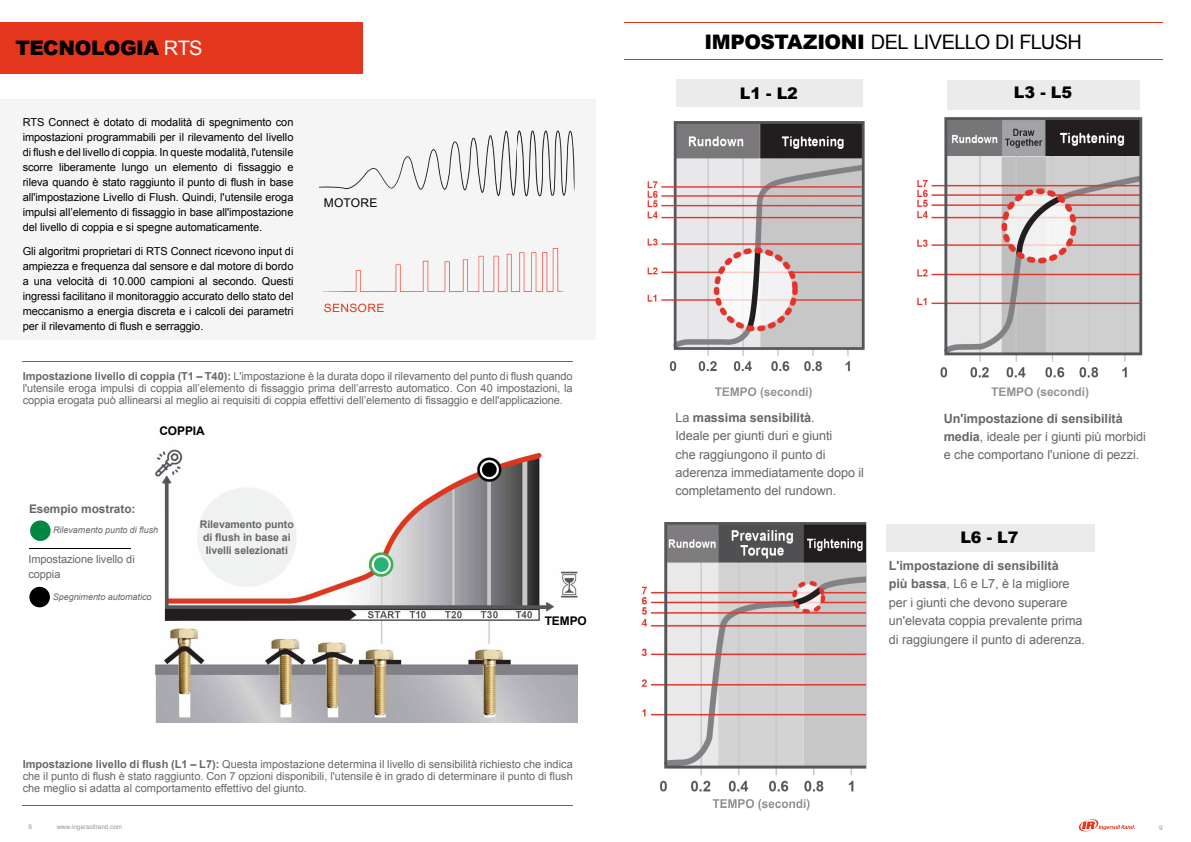
<style>
.page{position:relative;width:1191px;height:842px;background:#fff}
.page>*{position:absolute;margin:0;border:0;box-sizing:border-box;transform-origin:0 0}
.t1{font:20px "Arial";letter-spacing:-.03em;color:#000}
.t2{font:900 20px "Arial";letter-spacing:-.02em;color:#000}
.t3{font:900 16px "Arial";letter-spacing:-.005em;color:#000}
.t4{font:12.6px/18.4px "Arial";letter-spacing:-.005em;color:#676767}
.t5{font:12px "Arial";letter-spacing:.03em;color:#e3361d}
.t6{font:12px "Arial";letter-spacing:.03em;color:#000}
.t7{font:700 11.9px "Arial";letter-spacing:-.005em;color:#939393}
.t8{font:700 11.9px "Arial";letter-spacing:-.005em;color:#919292}
.t9{font:700 11.9px "Arial";letter-spacing:-.005em;color:#000}
.t10{font:700 11.8px "Arial";letter-spacing:-.005em;color:#676767}
.t11{font:11px/15px "Arial";letter-spacing:-.005em;color:#000;text-align:justify}
.t12{font:11px/12px "Arial";letter-spacing:-.005em;color:#676767;text-align:justify}
.t13{font:700 10.5px/13.2px "Arial";letter-spacing:-.005em;color:#676767;text-align:center}
.t14{font:italic 9px "Arial";letter-spacing:-.005em;color:#676767}
.t15{font:6.4px "Arial";color:#969696}
.s1{font-weight:400;color:#fff}
.s2{font-weight:900}
.s3{font-weight:700}
</style>
<div class="page">
<div style="left:0;top:99px;width:595px;height:241px;background:#f5f5f5"></div>
<div style="left:947px;top:81px;width:192px;height:29px;background:#ebebeb"></div>
<div style="left:886px;top:524px;width:208px;height:28px;background:#ebebeb"></div>
<hr style="left:23px;top:361px;width:550px;height:1px;background:#e3361d">
<div style="left:0;top:23px;width:363px;height:51px;background:#e3361d"></div>
<img style="left:647px;top:121px;width:218px;height:250px">
<img style="left:155px;top:449px;width:422px;height:274px">
<div style="left:30px;top:520px;width:21px;height:21px;background:#008843;border-radius:50%"></div>
<div style="left:29px;top:587px;width:21px;height:20px;background:#000;border-radius:50%"></div>
<hr style="left:29px;top:548px;width:102px;height:1px;background:#000">
<img style="left:917px;top:117px;width:226px;height:261px">
<img style="left:641px;top:522px;width:225px;height:284px">
<img style="left:715px;top:387px;width:97px;height:4px">
<img style="left:991px;top:387px;width:97px;height:2px">
<img style="left:712px;top:799px;width:97px;height:7px">
<div style="left:676px;top:79px;width:187px;height:28px;background:#ebebeb"></div>
<hr style="left:624px;top:60px;width:538px;height:1px;background:#e3361d">
<hr style="left:624px;top:23px;width:538px;height:1px;background:#e3361d">
<hr style="left:23px;top:805px;width:550px;height:1px;background:#e3361d">
<img style="left:319px;top:130px;width:256px;height:67px">
<img style="left:322px;top:248px;width:242px;height:56px">
<img style="left:324px;top:304px;width:60px;height:2px">
<div style="left:197px;top:487px;width:100px;height:100px;background:#f0f1f1;border-radius:50%"></div>
<svg style="left:1078px;top:819px;width:57px;height:13px"></svg>
<h1 class="t2" style="left:15px;top:33px;width:189px">TECNOLOGIA <span class="s1">RTS</span></h1>
<h1 class="t1" style="left:704px;top:28px;width:379px"><span class="s2">IMPOSTAZIONI</span> DEL LIVELLO DI FLUSH</h1>
<p class="t11" style="left:23px;top:114px;width:272px">RTS Connect è dotato di modalità di spegnimento con impostazioni programmabili per il rilevamento del livello di flush e del livello di coppia. In queste modalità, l'utensile scorre liberamente lungo un elemento di fissaggio e rileva quando è stato raggiunto il punto di flush in base all'impostazione Livello di Flush. Quindi, l'utensile eroga impulsi all’elemento di fissaggio in base all'impostazione del livello di coppia e si spegne automaticamente.</p>
<p class="t11" style="left:23px;top:243px;width:272px">Gli algoritmi proprietari di RTS Connect ricevono input di ampiezza e frequenza dal sensore e dal motore di bordo a una velocità di 10.000 campioni al secondo. Questi ingressi facilitano il monitoraggio accurato dello stato del meccanismo a energia discreta e i calcoli dei parametri per il rilevamento di flush e serraggio.</p>
<p class="t12" style="left:23px;top:370px;width:551px"><span class="s3">Impostazione livello di coppia (T1 – T40):</span> L'impostazione è la durata dopo il rilevamento del punto di flush quando l'utensile eroga impulsi di coppia all’elemento di fissaggio prima dell’arresto automatico. Con 40 impostazioni, la coppia erogata può allinearsi al meglio ai requisiti di coppia effettivi dell’elemento di fissaggio e dell'applicazione.</p>
<p class="t6" style="left:324px;top:195px;width:55px">MOTORE</p>
<p class="t5" style="left:324px;top:300px;width:62px">SENSORE</p>
<p class="t9" style="left:159px;top:423px;width:47px">COPPIA</p>
<p class="t10" style="left:29px;top:501px;width:108px">Esempio mostrato:</p>
<p class="t14" style="left:53px;top:524px;width:106px">Rilevamento punto di flush</p>
<p class="t12" style="left:28px;top:552px;width:108px;line-height:14.8px">Impostazione livello di coppia</p>
<p class="t14" style="left:53px;top:591px;width:100px">Spegnimento automatico</p>
<p class="t13" style="left:200px;top:518px;width:95px">Rilevamento punto di flush in base ai livelli selezionati</p>
<p class="t9" style="left:545px;top:613px;width:44px">TEMPO</p>
<p class="t12" style="left:23px;top:758px;width:551px"><span class="s3">Impostazione livello di flush (L1 – L7):</span> Questa impostazione determina il livello di sensibilità richiesto che indica che il punto di flush è stato raggiunto. Con 7 opzioni disponibili, l'utensile è in grado di determinare il punto di flush che meglio si adatta al comportamento effettivo del giunto.</p>
<h2 class="t3" style="left:739px;top:82px;width:60px">L1 - L2</h2>
<h2 class="t3" style="left:1014px;top:81px;width:60px">L3 - L5</h2>
<p class="t7" style="left:714px;top:384px;width:99px">TEMPO (secondi)</p>
<p class="t7" style="left:991px;top:384px;width:99px">TEMPO (secondi)</p>
<p class="t4" style="left:675px;top:408px;width:190px">La <span class="s3">massima sensibilità</span>.<br>Ideale per giunti duri e giunti<br>che raggiungono il punto di aderenza immediatamente dopo il completamento del rundown.</p>
<p class="t4" style="left:943px;top:409px;width:204px"><span class="s3">Un'impostazione di sensibilità media</span>, ideale per i giunti più morbidi e che comportano l'unione di pezzi.</p>
<h2 class="t3" style="left:960px;top:526px;width:60px">L6 - L7</h2>
<p class="t8" style="left:712px;top:796px;width:99px">TEMPO (secondi)</p>
<p class="t4" style="left:889px;top:557px;width:197px"><span class="s3">L'impostazione di sensibilità<br>più bassa</span>, L6 e L7, è la migliore per i giunti che devono superare un'elevata coppia prevalente prima di raggiungere il punto di aderenza.</p>
<p class="t15" style="left:28px;top:823px;width:5px">8</p>
<p class="t15" style="left:57px;top:823px;width:67px">www.ingersollrand.com</p>
<p class="t15" style="left:1159px;top:823px;width:5px">9</p>
</div>
